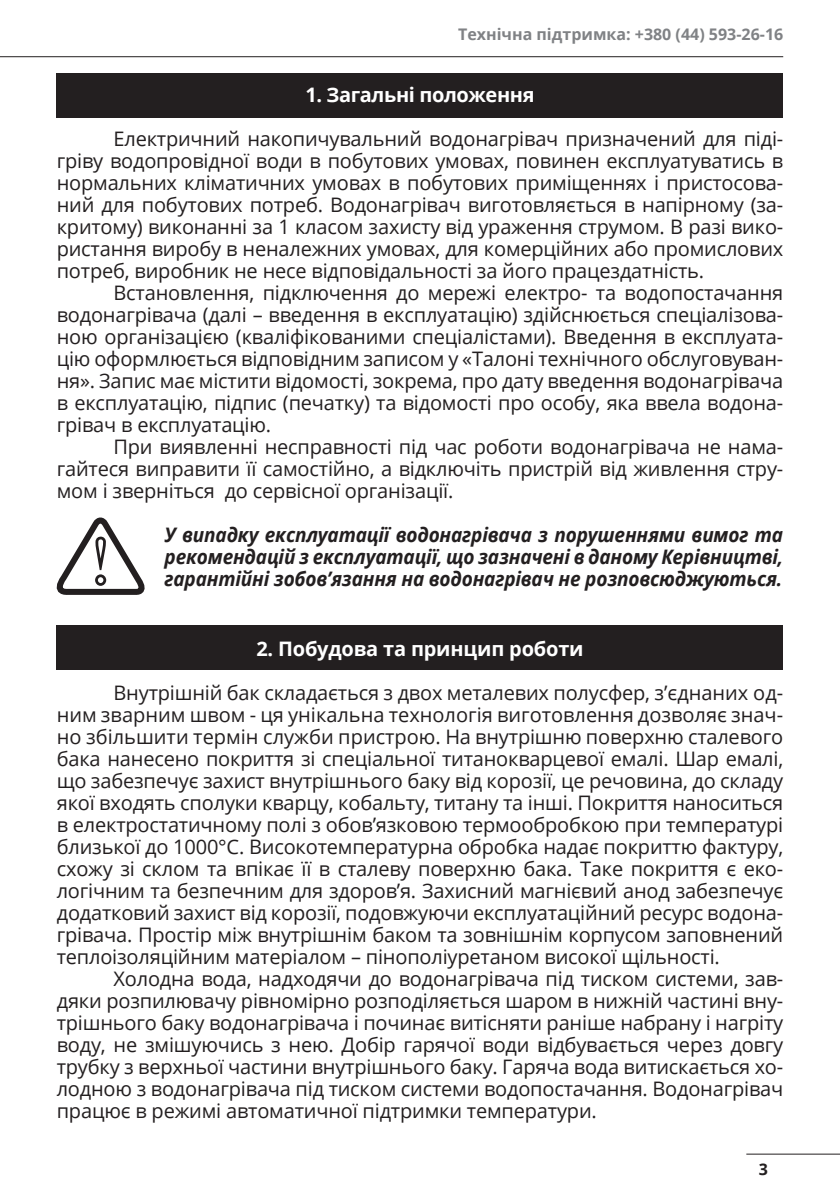
<style>
.page{position:relative;width:840px;height:1191px;background:#fff}
.page>*{position:absolute;margin:0;border:0;box-sizing:border-box;transform-origin:0 0}
.t1{font:20px/22px "Open Sans";letter-spacing:-.01em;color:#231f20;text-align:justify}
.t2{font:italic 700 20px/22px "Open Sans";letter-spacing:-.01em;color:#231f20;text-align:justify;scale:.95 1}
.t3{font:700 20px "Open Sans";letter-spacing:-.01em;color:#fff}
.t4{font:700 16px "Open Sans";color:#808285}
.t5{font:700 16px "Open Sans";color:#231f20}
</style>
<div class="page">
<hr style="left:0;top:56px;width:782px;height:1px;background:#231f20">
<hr style="left:746px;top:1153px;width:93px;height:1px;background:#231f20">
<div style="left:57px;top:73px;width:725px;height:45px;background:#231f20"></div>
<div style="left:57px;top:625px;width:725px;height:44px;background:#231f20"></div>
<svg style="left:56px;top:517px;width:89px;height:78px"></svg>
<p class="t4" style="left:458px;top:23px;width:326px">Технічна підтримка: +380 (44) 593-26-16</p>
<p class="t3" style="left:305px;top:80px;width:231px">1. Загальні положення</p>
<p class="t1" style="left:57px;top:127px;width:727px;text-indent:57px">Електричний накопичувальний водонагрівач призначений для піді&shy;гріву водопровідної води в побутових умовах, повинен експлуатуватись в нормальних кліматичних умовах в побутових приміщеннях і пристосова&shy;ний для побутових потреб. Водонагрівач виготовляється в напірному (за&shy;критому) виконанні за 1 класом захисту від ураження струмом. В разі вико&shy;ристання виробу в неналежних умовах, для комерційних або промислових потреб, виробник не несе відповідальності за його працездатність.</p>
<p class="t1" style="left:57px;top:281px;width:727px;text-indent:57px">Встановлення, підключення до мережі електро- та водопостачання водонагрівача (далі – введення в експлуатацію) здійснюється спеціалізова&shy;ною організацією (кваліфікованими спеціалістами). Введення в експлуата&shy;цію оформлюється відповідним записом у «Талоні технічного обслуговуван&shy;ня». Запис має містити відомості, зокрема, про дату введення водонагрівача в експлуатацію, підпис (печатку) та відомості про особу, яка ввела водона&shy;грівач в експлуатацію.</p>
<p class="t1" style="left:57px;top:435px;width:727px;text-indent:57px">При виявленні несправності під час роботи водонагрівача не нама&shy;гайтеся виправити її самостійно, а відключіть пристрій від живлення стру&shy;мом і зверніться до сервісної організації.</p>
<p class="t2" style="left:164px;top:523px;width:652px">У випадку експлуатації водонагрівача з порушеннями вимог та рекомендацій з експлуатації, що зазначені в даному Керівництві, гарантійні зобов’язання на водонагрівач не розповсюджуються.</p>
<p class="t3" style="left:256px;top:634px;width:328px">2. Побудова та принцип роботи</p>
<p class="t1" style="left:57px;top:681px;width:727px;text-indent:57px">Внутрішній бак складається з двох металевих полусфер, з’єднаних од&shy;ним зварним швом - ця унікальна технологія виготовлення дозволяє знач&shy;но збільшити термін служби пристрою. На внутрішню поверхню сталевого бака нанесено покриття зі спеціальної титанокварцевої емалі. Шар емалі, що забезпечує захист внутрішнього баку від корозії, це речовина, до складу якої входять сполуки кварцу, кобальту, титану та інші. Покриття наноситься в електростатичному полі з обов’язковою термообробкою при температурі близької до 1000°С. Високотемпературна обробка надає покриттю фактуру, схожу зі склом та впікає її в сталеву поверхню бака. Таке покриття є еко&shy;логічним та безпечним для здоров’я. Захисний магнієвий анод забезпечує додатковий захист від корозії, подовжуючи експлуатаційний ресурс водона&shy;грівача. Простір між внутрішнім баком та зовнішнім корпусом заповнений теплоізоляційним матеріалом – пінополіуретаном високої щільності.</p>
<p class="t1" style="left:57px;top:967px;width:727px;text-indent:57px">Холодна вода, надходячи до водонагрівача під тиском системи, зав&shy;дяки розпилювачу рівномірно розподіляється шаром в нижній частині вну&shy;трішнього баку водонагрівача і починає витісняти раніше набрану і нагріту воду, не змішуючись з нею. Добір гарячої води відбувається через довгу трубку з верхньої частини внутрішнього баку. Гаряча вода витискається хо&shy;лодною з водонагрівача під тиском системи водопостачання. Водонагрівач працює в режимі автоматичної підтримки температури.</p>
<p class="t5" style="left:758px;top:1157px;width:11px">3</p>
</div>
